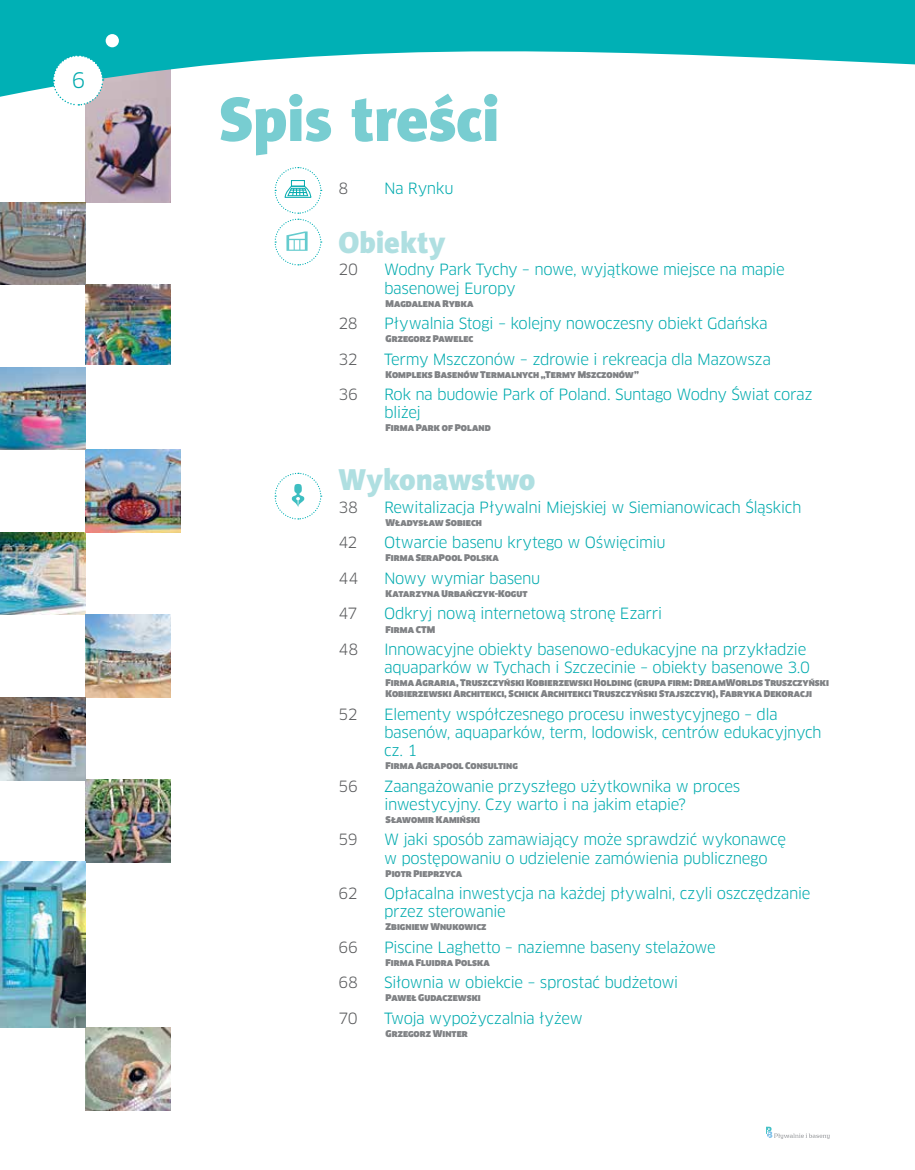
<style>
.page{position:relative;width:915px;height:1170px;background:#fff}
.page>*{position:absolute;margin:0;border:0;box-sizing:border-box;transform-origin:0 0}
.t1{font:63px "Naomi Sans EFN Black";letter-spacing:-.01em;color:#78cdd1}
.t2{font:30.3px "Naomi Sans EFN Black";letter-spacing:-.01em;color:#afdfe1}
.t3{font:21px "Clan Pro";color:#00aaae}
.t4{font:15.15px/18.1px "Clan Pro";letter-spacing:-.03em;color:#00aaae}
.t5{font:15.15px "Clan Pro";letter-spacing:-.03em;color:#58595b}
.t6{font:900 9.15px/10.9px "Clan Pro";letter-spacing:.005em;color:#808285}
</style>
<div class="page">
<svg style="left:766px;top:1126px;width:63px;height:12px"></svg>
<img style="left:85px;top:137px;width:86px;height:65px">
<img style="left:85px;top:285px;width:85px;height:80px">
<img style="left:0;top:532px;width:85px;height:83px">
<img style="left:85px;top:615px;width:86px;height:82px">
<img style="left:85px;top:780px;width:86px;height:82px">
<img style="left:85px;top:1027px;width:86px;height:83px">
<img style="left:85px;top:450px;width:95px;height:82px">
<img style="left:0;top:697px;width:85px;height:83px">
<img style="left:0;top:367px;width:85px;height:83px">
<img style="left:0;top:202px;width:85px;height:83px">
<img style="left:0;top:861px;width:85px;height:166px">
<svg style="left:0;top:0;width:914px;height:137px"></svg>
<svg style="left:274px;top:472px;width:48px;height:48px"></svg>
<svg style="left:274px;top:167px;width:48px;height:99px"></svg>
<svg style="left:52px;top:32px;width:68px;height:74px"></svg>
<div style="left:63px;top:62px;width:31px;height:36px;background:#fff"></div>
<h3 class="t3" style="left:71px;top:68px;width:15px">6</h3>
<h1 class="t1" style="left:218px;top:82px;width:282px">Spis treści</h1>
<p class="t5" style="left:338px;top:179px;width:11px">8</p>
<p class="t4" style="left:384px;top:179px;width:71px">Na Rynku</p>
<h2 class="t2" style="left:338px;top:224px;width:109px">Obiekty</h2>
<p class="t5" style="left:338px;top:261px;width:21px">20</p>
<p class="t4" style="left:384px;top:261px;width:402px">Wodny Park Tychy – nowe, wyjątkowe miejsce na mapie basenowej Europy</p>
<p class="t6" style="left:385px;top:298px;width:89px">Magdalena Rybka</p>
<p class="t5" style="left:338px;top:314px;width:21px">28</p>
<p class="t4" style="left:384px;top:314px;width:385px">Pływalnia Stogi – kolejny nowoczesny obiekt Gdańska</p>
<p class="t6" style="left:385px;top:333px;width:89px">Grzegorz Pawelec</p>
<p class="t5" style="left:338px;top:350px;width:21px">32</p>
<p class="t4" style="left:384px;top:350px;width:388px">Termy Mszczonów – zdrowie i rekreacja dla Mazowsza</p>
<p class="t6" style="left:385px;top:369px;width:255px">Kompleks Basenów Termalnych „Termy Mszczonów”</p>
<p class="t5" style="left:338px;top:385px;width:21px">36</p>
<p class="t4" style="left:384px;top:385px;width:430px">Rok na budowie Park of Poland. Suntago Wodny Świat coraz bliżej</p>
<p class="t6" style="left:385px;top:423px;width:107px">Firma Park of Poland</p>
<h2 class="t2" style="left:338px;top:462px;width:198px">Wykonawstwo</h2>
<p class="t5" style="left:338px;top:498px;width:21px">38</p>
<p class="t4" style="left:384px;top:498px;width:419px">Rewitalizacja Pływalni Miejskiej w Siemianowicach Śląskich</p>
<p class="t6" style="left:385px;top:517px;width:98px">Władysław Sobiech</p>
<p class="t5" style="left:338px;top:533px;width:20px">42</p>
<p class="t4" style="left:384px;top:533px;width:283px">Otwarcie basenu krytego w Oświęcimiu</p>
<p class="t6" style="left:385px;top:552px;width:115px">Firma SeraPool Polska</p>
<p class="t5" style="left:338px;top:569px;width:21px">44</p>
<p class="t4" style="left:384px;top:569px;width:158px">Nowy wymiar basenu</p>
<p class="t6" style="left:385px;top:588px;width:143px">Katarzyna Urbańczyk-Kogut</p>
<p class="t5" style="left:338px;top:604px;width:20px">47</p>
<p class="t4" style="left:384px;top:604px;width:280px">Odkryj nową internetową stronę Ezarri</p>
<p class="t6" style="left:385px;top:623px;width:51px">Firma CTM</p>
<p class="t5" style="left:338px;top:640px;width:21px">48</p>
<p class="t4" style="left:384px;top:640px;width:427px">Innowacyjne obiekty basenowo-edukacyjne na przykładzie aquaparków w Tychach i Szczecinie – obiekty basenowe 3.0</p>
<p class="t6" style="left:385px;top:677px;width:445px">Firma Agraria, Truszczyński Kobierzewski Holding (grupa firm: DreamWorlds Truszczyński<br>Kobierzewski Architekci, Schick Architekci Truszczyński Stajszczyk), Fabryka Dekoracji</p>
<p class="t5" style="left:338px;top:705px;width:21px">52</p>
<p class="t4" style="left:384px;top:705px;width:439px">Elementy współczesnego procesu inwestycyjnego – dla basenów, aquaparków, term, lodowisk, centrów edukacyjnych cz. 1</p>
<p class="t6" style="left:385px;top:760px;width:134px">Firma Agrapool Consulting</p>
<p class="t5" style="left:338px;top:777px;width:21px">56</p>
<p class="t4" style="left:384px;top:777px;width:357px">Zaangażowanie przyszłego użytkownika w proces inwestycyjny. Czy warto i na jakim etapie?</p>
<p class="t6" style="left:385px;top:814px;width:96px">Sławomir Kamiński</p>
<p class="t5" style="left:338px;top:830px;width:21px">59</p>
<p class="t4" style="left:384px;top:830px;width:403px">W jaki sposób zamawiający może sprawdzić wykonawcę w postępowaniu o udzielenie zamówienia publicznego</p>
<p class="t6" style="left:385px;top:867px;width:78px">Piotr Pieprzyca</p>
<p class="t5" style="left:338px;top:884px;width:21px">62</p>
<p class="t4" style="left:384px;top:884px;width:428px">Opłacalna inwestycja na każdej pływalni, czyli oszczędzanie przez sterowanie</p>
<p class="t6" style="left:385px;top:921px;width:102px">Zbigniew Wnukowicz</p>
<p class="t5" style="left:338px;top:938px;width:21px">66</p>
<p class="t4" style="left:384px;top:938px;width:333px">Piscine Laghetto – naziemne baseny stelażowe</p>
<p class="t6" style="left:385px;top:957px;width:106px">Firma Fluidra Polska</p>
<p class="t5" style="left:338px;top:973px;width:21px">68</p>
<p class="t4" style="left:384px;top:973px;width:296px">Siłownia w obiekcie – sprostać budżetowi</p>
<p class="t6" style="left:385px;top:992px;width:97px">Paweł Gudaczewski</p>
<p class="t5" style="left:338px;top:1009px;width:21px">70</p>
<p class="t4" style="left:384px;top:1009px;width:200px">Twoja wypożyczalnia łyżew</p>
<p class="t6" style="left:385px;top:1028px;width:84px">Grzegorz Winter</p>
</div>
